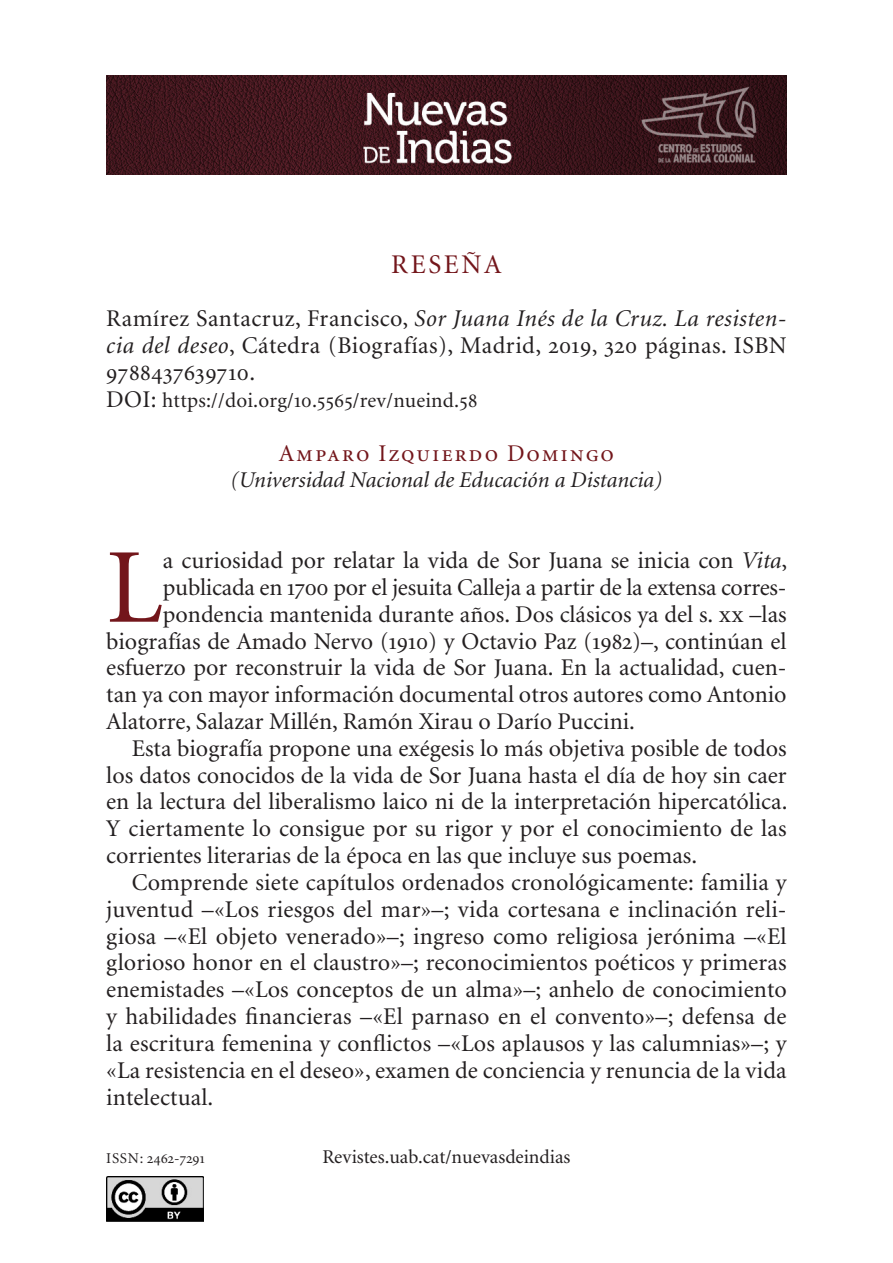
<style>
.page{position:relative;width:893px;height:1263px;background:#fff}
.page>*{position:absolute;margin:0;border:0;box-sizing:border-box;transform-origin:0 0}
.t1{font:106.5px "Minion";color:#73161b}
.t2{font:27px "Minion";letter-spacing:.1em;color:#73161b}
.t3{font:24px "Minion";color:#231f20}
.t4{font:24px/26.8px "Minion";letter-spacing:.02em;color:#231f20}
.t5{font:24px "Minion Regular SC";letter-spacing:.075em;color:#73161b}
.t6{font:24px "Minion Regular SC";letter-spacing:.02em;color:#231f20}
.t7{font:italic 22.5px "Minion";color:#231f20}
.t8{font:21px "Minion";letter-spacing:.01em;color:#231f20}
.t9{font:19.5px "Minion";color:#231f20}
.t10{font:15px "Minion Regular SC";letter-spacing:.005em;color:#231f20}
.s1{font-style:italic}
.s2{font-family:"Minion Regular SC"}
.s3{font-family:"Minion"}
.s4{font-size:24px}
</style>
<div class="page">
<img style="left:106px;top:76px;width:681px;height:98px">
<img style="left:106px;top:1176px;width:98px;height:46px">
<p class="t2" style="left:391px;top:251px;width:112px">RESEÑA</p>
<p class="t4" style="left:106px;top:306px;width:682px">Ramírez Santacruz, Francisco, <span class="s1">Sor Juana Inés de la Cruz. La resisten&shy;cia del deseo</span>, Cátedra (Biografías), Madrid, <span class="s2">2019</span>, <span class="s2">320</span> páginas. ISBN</p>
<p class="t6" style="left:106px;top:361px;width:150px">9788437639710<span class="s3">.</span></p>
<p class="t8" style="left:106px;top:390px;width:373px"><span class="s4">DOI:</span> https://doi.org/<span class="s2">10.5565</span>/rev/nueind.<span class="s2">58</span></p>
<p class="t5" style="left:279px;top:441px;width:337px">Amparo Izquierdo Domingo</p>
<p class="t7" style="left:230px;top:469px;width:434px">(Universidad Nacional de Educación a Distancia)</p>
<h1 class="t1" style="left:106px;top:535px;width:58px">L</h1>
<p class="t3" style="left:163px;top:549px;width:626px">a curiosidad por relatar la vida de Sor Juana se inicia con <span class="s1">Vita</span>,</p>
<p class="t3" style="left:163px;top:575px;width:625px">publicada en <span class="s2">1700</span> por el jesuita Calleja a partir de la extensa corres-</p>
<p class="t3" style="left:163px;top:602px;width:625px">pondencia mantenida durante años. Dos clásicos ya del s. <span class="s2">xx</span> –las</p>
<p class="t3" style="left:106px;top:629px;width:682px">biografías de Amado Nervo (<span class="s2">1910</span>) y Octavio Paz (<span class="s2">1982</span>)–, continúan el</p>
<p class="t3" style="left:106px;top:656px;width:682px">esfuerzo por reconstruir la vida de Sor Juana. En la actualidad, cuen-</p>
<p class="t3" style="left:106px;top:683px;width:682px">tan ya con mayor información documental otros autores como Antonio</p>
<p class="t3" style="left:106px;top:709px;width:530px">Alatorre, Salazar Millén, Ramón Xirau o Darío Puccini.</p>
<p class="t3" style="left:132px;top:736px;width:656px">Esta biografía propone una exégesis lo más objetiva posible de todos</p>
<p class="t3" style="left:106px;top:763px;width:682px">los datos conocidos de la vida de Sor Juana hasta el día de hoy sin caer</p>
<p class="t3" style="left:106px;top:790px;width:683px">en la lectura del liberalismo laico ni de la interpretación hipercatólica.</p>
<p class="t3" style="left:106px;top:817px;width:682px">Y ciertamente lo consigue por su rigor y por el conocimiento de las</p>
<p class="t3" style="left:106px;top:844px;width:592px">corrientes literarias de la época en las que incluye sus poemas.</p>
<p class="t3" style="left:132px;top:870px;width:656px">Comprende siete capítulos ordenados cronológicamente: familia y</p>
<p class="t3" style="left:106px;top:897px;width:682px">juventud –«Los riesgos del mar»–; vida cortesana e inclinación reli-</p>
<p class="t3" style="left:106px;top:924px;width:682px">giosa –«El objeto venerado»–; ingreso como religiosa jerónima –«El</p>
<p class="t3" style="left:106px;top:951px;width:682px">glorioso honor en el claustro»–; reconocimientos poéticos y primeras</p>
<p class="t3" style="left:106px;top:978px;width:682px">enemistades –«Los conceptos de un alma»–; anhelo de conocimiento</p>
<p class="t3" style="left:106px;top:1004px;width:682px">y habilidades financieras –«El parnaso en el convento»–; defensa de</p>
<p class="t3" style="left:106px;top:1031px;width:682px">la escritura femenina y conflictos –«Los aplausos y las calumnias»–; y</p>
<p class="t3" style="left:106px;top:1058px;width:682px">«La resistencia en el deseo», examen de conciencia y renuncia de la vida</p>
<p class="t3" style="left:106px;top:1085px;width:109px">intelectual.</p>
<p class="t10" style="left:106px;top:1150px;width:100px">ISSN: 2462-7291</p>
<p class="t9" style="left:322px;top:1147px;width:250px">Revistes.uab.cat/nuevasdeindias</p>
</div>
